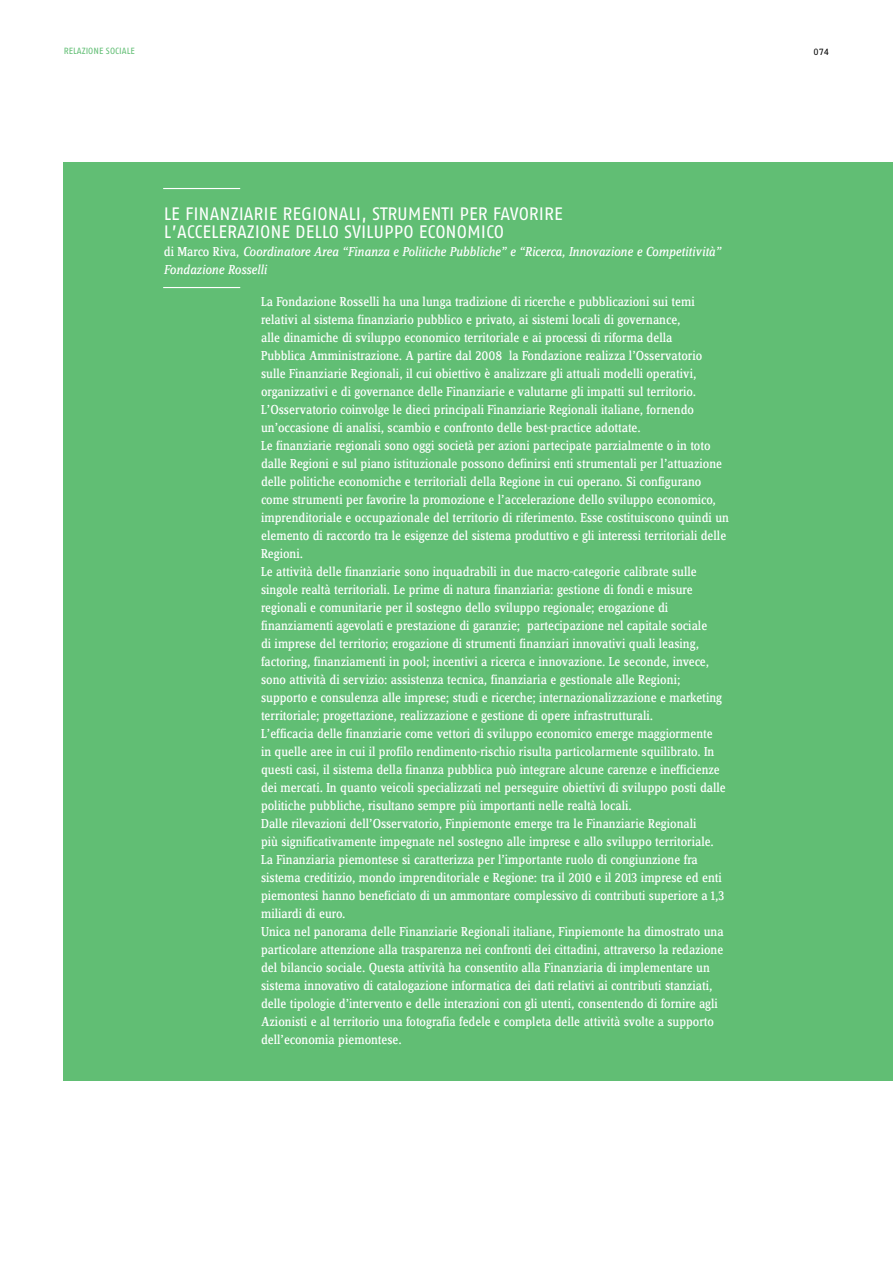
<style>
.page{position:relative;width:893px;height:1263px;background:#fff}
.page>*{position:absolute;margin:0;border:0;box-sizing:border-box;transform-origin:0 0}
.t1{font:18px "Fago No";color:#fff}
.t2{font:13.5px/18px "Zine Serif Dis";color:#fff}
.t3{font:italic 13.5px/18px "Zine Serif Dis";letter-spacing:-.005em;color:#fff}
.t4{font:9px "Fago No Lf";color:#61be74}
.t5{font:9px "Fago Office Serif";color:#000}
.s1{font-style:normal}
</style>
<div class="page">
<div style="left:64px;top:162px;width:829px;height:918px;background:#61be74"></div>
<hr style="left:163px;top:188px;width:77px;height:1px;background:#fff">
<hr style="left:163px;top:287px;width:77px;height:1px;background:#fff">
<p class="t4" style="left:64px;top:46px;width:73px">RELAZIONE SOCIALE</p>
<p class="t5" style="left:813px;top:47px;width:17px">074</p>
<h1 class="t1" style="left:164px;top:203px;width:31px">LE FINANZIARIE</h1>
<h1 class="t1" style="left:283px;top:203px;width:10px">REGIONALI</h1>
<h1 class="t1" style="left:361px;top:203px;width:21px">, STRUMENTI</h1>
<h1 class="t1" style="left:459px;top:203px;width:10px">PER</h1>
<h1 class="t1" style="left:493px;top:203px;width:10px">FAVORIRE</h1>
<h1 class="t1" style="left:164px;top:221px;width:23px">L’ACCELERAZIONE</h1>
<h1 class="t1" style="left:295px;top:221px;width:10px">DELLO</h1>
<h1 class="t1" style="left:344px;top:221px;width:10px">SVILUPPO</h1>
<h1 class="t1" style="left:419px;top:221px;width:11px">ECONOMICO</h1>
<p class="t3" style="left:164px;top:243px;width:559px"><span class="s1">di Marco Riva</span>, Coordinatore Area “Finanza e Politiche Pubbliche” e “Ricerca, Innovazione e Competitività”<br>Fondazione Rosselli</p>
<p class="t2" style="left:261px;top:293px;width:469px">La Fondazione Rosselli ha una lunga tradizione di ricerche e pubblicazioni sui temi relativi al sistema finanziario pubblico e privato, ai sistemi locali di governance,<br>alle dinamiche di sviluppo economico territoriale e ai processi di riforma della<br>Pubblica Amministrazione. A partire dal 2008 la Fondazione realizza l’Osservatorio sulle Finanziarie Regionali, il cui obiettivo è analizzare gli attuali modelli operativi, organizzativi e di governance delle Finanziarie e valutarne gli impatti sul territorio.<br>L’Osservatorio coinvolge le dieci principali Finanziarie Regionali italiane, fornendo un’occasione di analisi, scambio e confronto delle best-practice adottate.<br>Le finanziarie regionali sono oggi società per azioni partecipate parzialmente o in toto dalle Regioni e sul piano istituzionale possono definirsi enti strumentali per l’attuazione delle politiche economiche e territoriali della Regione in cui operano. Si configurano come strumenti per favorire la promozione e l’accelerazione dello sviluppo economico, imprenditoriale e occupazionale del territorio di riferimento. Esse costituiscono quindi un elemento di raccordo tra le esigenze del sistema produttivo e gli interessi territoriali delle Regioni.<br>Le attività delle finanziarie sono inquadrabili in due macro-categorie calibrate sulle singole realtà territoriali. Le prime di natura finanziaria: gestione di fondi e misure regionali e comunitarie per il sostegno dello sviluppo regionale; erogazione di finanziamenti agevolati e prestazione di garanzie; partecipazione nel capitale sociale<br>di imprese del territorio; erogazione di strumenti finanziari innovativi quali leasing, factoring, finanziamenti in pool; incentivi a ricerca e innovazione. Le seconde, invece, sono attività di servizio: assistenza tecnica, finanziaria e gestionale alle Regioni; supporto e consulenza alle imprese; studi e ricerche; internazionalizzazione e marketing territoriale; progettazione, realizzazione e gestione di opere infrastrutturali.<br>L’efficacia delle finanziarie come vettori di sviluppo economico emerge maggiormente<br>in quelle aree in cui il profilo rendimento-rischio risulta particolarmente squilibrato. In questi casi, il sistema della finanza pubblica può integrare alcune carenze e inefficienze dei mercati. In quanto veicoli specializzati nel perseguire obiettivi di sviluppo posti dalle politiche pubbliche, risultano sempre più importanti nelle realtà locali.<br>Dalle rilevazioni dell’Osservatorio, Finpiemonte emerge tra le Finanziarie Regionali<br>più significativamente impegnate nel sostegno alle imprese e allo sviluppo territoriale.<br>La Finanziaria piemontese si caratterizza per l’importante ruolo di congiunzione fra sistema creditizio, mondo imprenditoriale e Regione: tra il 2010 e il 2013 imprese ed enti piemontesi hanno beneficiato di un ammontare complessivo di contributi superiore a 1,3 miliardi di euro.<br>Unica nel panorama delle Finanziarie Regionali italiane, Finpiemonte ha dimostrato una particolare attenzione alla trasparenza nei confronti dei cittadini, attraverso la redazione del bilancio sociale. Questa attività ha consentito alla Finanziaria di implementare un sistema innovativo di catalogazione informatica dei dati relativi ai contributi stanziati, delle tipologie d’intervento e delle interazioni con gli utenti, consentendo di fornire agli Azionisti e al territorio una fotografia fedele e completa delle attività svolte a supporto dell’economia piemontese.</p>
</div>
